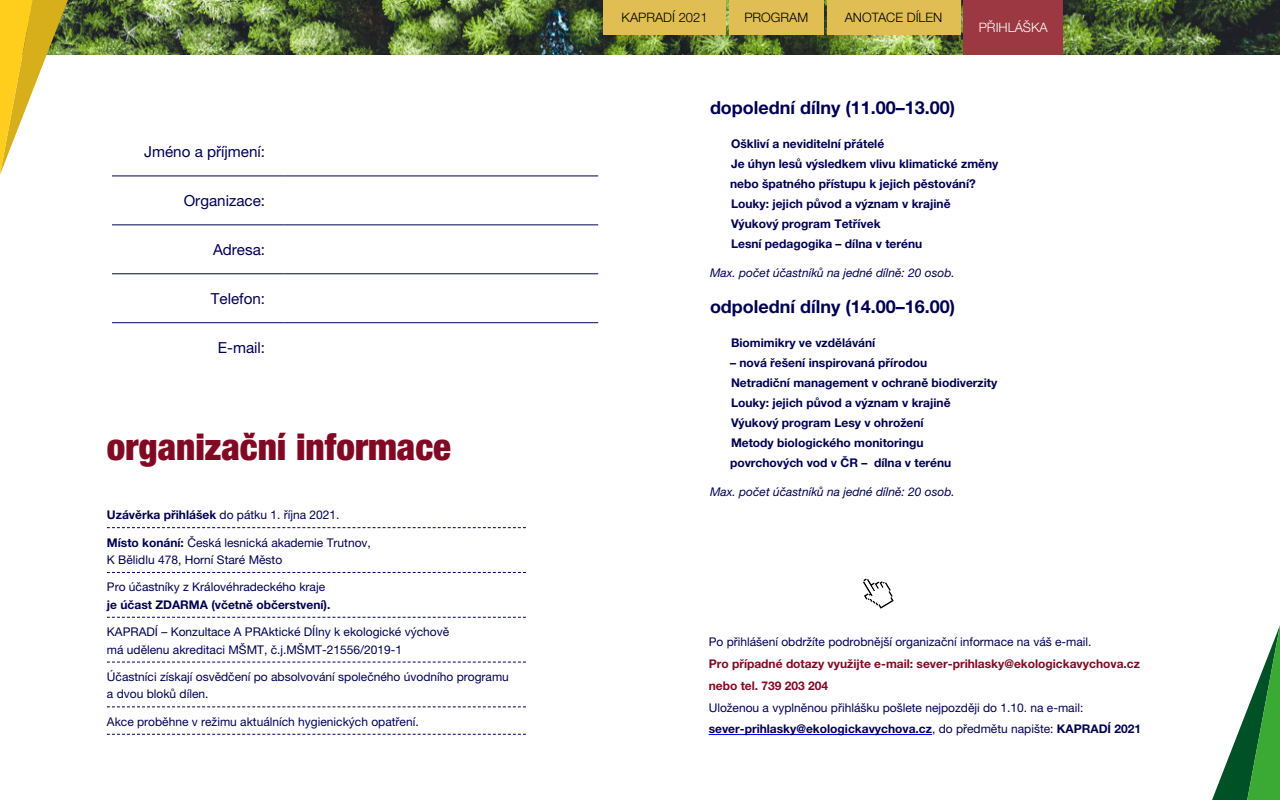
<style>
.page{position:relative;width:1280px;height:800px;background:#fff}
.page>*{position:absolute;margin:0;border:0;box-sizing:border-box;transform-origin:0 0}
.t1{font:900 condensed 37px "Helvetica Neue LT Pro";color:#820924}
.t2{font:700 18px "Helvetica Neue LT Pro";color:#000054}
.t3{font:15.2px "Helvetica Neue LT Pro";color:#000054}
.t4{font:300 13px "Helvetica Neue LT Pro";color:#000}
.t5{font:300 13px "Helvetica Neue LT Pro";color:#fff}
.t6{font:12px/17.4px "Helvetica Neue LT Pro";color:#000054}
.t7{font:700 12px/20px "Helvetica Neue LT Pro";color:#000054}
.t8{font:700 12px/21.8px "Helvetica Neue LT Pro";color:#820924}
.t9{font:italic 12px "Helvetica Neue LT Pro";color:#000054}
.s1{font-weight:700}
</style>
<div class="page">
<img style="left:68px;top:0;width:1212px;height:55px">
<div style="left:729px;top:0;width:95px;height:35px;background:#e0be53"></div>
<div style="left:603px;top:0;width:123px;height:35px;background:#e0be53"></div>
<div style="left:963px;top:0;width:100px;height:55px;background:#9b3841"></div>
<div style="left:827px;top:0;width:133px;height:35px;background:#e0be53"></div>
<hr style="left:112px;top:175px;width:172px;height:1px;background:#000054">
<hr style="left:284px;top:175px;width:314px;height:1px;background:#000054">
<hr style="left:112px;top:224px;width:172px;height:1px;background:#000054">
<hr style="left:284px;top:224px;width:314px;height:1px;background:#000054">
<hr style="left:112px;top:273px;width:172px;height:1px;background:#000054">
<hr style="left:284px;top:273px;width:314px;height:1px;background:#000054">
<hr style="left:112px;top:322px;width:172px;height:1px;background:#000054">
<hr style="left:284px;top:322px;width:314px;height:1px;background:#000054">
<svg style="left:107px;top:527px;width:419px;height:1px"></svg>
<svg style="left:107px;top:572px;width:419px;height:1px"></svg>
<svg style="left:107px;top:617px;width:419px;height:1px"></svg>
<svg style="left:107px;top:662px;width:419px;height:1px"></svg>
<svg style="left:107px;top:706px;width:419px;height:1px"></svg>
<svg style="left:107px;top:734px;width:419px;height:1px"></svg>
<hr style="left:709px;top:734px;width:223px;height:1px;background:#00f">
<svg style="left:863px;top:578px;width:31px;height:31px"></svg>
<svg style="left:1212px;top:625px;width:68px;height:175px"></svg>
<svg style="left:0;top:0;width:68px;height:175px"></svg>
<p class="t3" style="left:144px;top:142px;width:122px">Jméno a příjmení:</p>
<p class="t3" style="left:184px;top:191px;width:83px">Organizace:</p>
<p class="t3" style="left:213px;top:240px;width:54px">Adresa:</p>
<p class="t3" style="left:211px;top:289px;width:56px">Telefon:</p>
<p class="t3" style="left:218px;top:338px;width:49px">E-mail:</p>
<h1 class="t1" style="left:107px;top:424px;width:346px">organizační informace</h1>
<p class="t6" style="left:107px;top:506px;width:234px"><span class="s1">Uzávěrka přihlášek</span> do pátku 1. října 2021.</p>
<p class="t6" style="left:107px;top:533px;width:266px"><span class="s1">Místo konání:</span> Česká lesnická akademie Trutnov,<br>K Bělidlu 478, Horní Staré Město</p>
<p class="t6" style="left:107px;top:578px;width:220px">Pro účastníky z Královéhradeckého kraje</p>
<p class="t7" style="left:107px;top:594px;width:225px">je účast ZDARMA (včetně občerstvení).</p>
<p class="t6" style="left:107px;top:623px;width:344px">KAPRADÍ – Konzultace A PRAktické DÍlny k ekologické výchově má udělenu akreditaci MŠMT, č.j.MŠMT-21556/2019-1</p>
<p class="t6" style="left:107px;top:668px;width:404px">Účastníci získají osvědčení po absolvování společného úvodního programu a dvou bloků dílen.</p>
<p class="t6" style="left:107px;top:713px;width:313px">Akce proběhne v režimu aktuálních hygienických opatření.</p>
<p class="t4" style="left:622px;top:10px;width:87px">KAPRADÍ 2021</p>
<p class="t4" style="left:744px;top:10px;width:65px">PROGRAM</p>
<p class="t4" style="left:845px;top:10px;width:99px">ANOTACE DÍLEN</p>
<p class="t5" style="left:979px;top:20px;width:70px">PŘIHLÁŠKA</p>
<h2 class="t2" style="left:710px;top:96px;width:247px">dopolední dílny (11.00–13.00)</h2>
<p class="t7" style="left:730px;top:134px;width:270px">Oškliví a neviditelní přátelé<br>Je úhyn lesů výsledkem vlivu klimatické změny nebo špatného přístupu k jejich pěstování?<br>Louky: jejich původ a význam v krajině Výukový program Tetřívek<br>Lesní pedagogika – dílna v terénu</p>
<p class="t9" style="left:710px;top:266px;width:246px">Max. počet účastníků na jedné dílně: 20 osob.</p>
<h2 class="t2" style="left:710px;top:296px;width:247px">odpolední dílny (14.00–16.00)</h2>
<p class="t7" style="left:731px;top:333px;width:146px">Biomimikry ve vzdělávání</p>
<p class="t7" style="left:730px;top:353px;width:269px">– nová řešení inspirovaná přírodou<br>Netradiční management v ochraně biodiverzity Louky: jejich původ a význam v krajině Výukový program Lesy v ohrožení<br>Metody biologického monitoringu povrchových vod v ČR – dílna v terénu</p>
<p class="t9" style="left:710px;top:485px;width:246px">Max. počet účastníků na jedné dílně: 20 osob.</p>
<p class="t6" style="left:709px;top:633px;width:384px">Po přihlášení obdržíte podrobnější organizační informace na váš e-mail.</p>
<p class="t8" style="left:709px;top:652px;width:433px">Pro případné dotazy využijte e-mail: sever-prihlasky@ekologickavychova.cz nebo tel. 739 203 204</p>
<p class="t6" style="left:709px;top:696px;width:434px;line-height:21.8px">Uloženou a vyplněnou přihlášku pošlete nejpozději do 1.10. na e-mail: <span class="s1">sever-prihlasky@ekologickavychova.cz</span>, do předmětu napište: <span class="s1">KAPRADÍ 2021</span></p>
</div>
